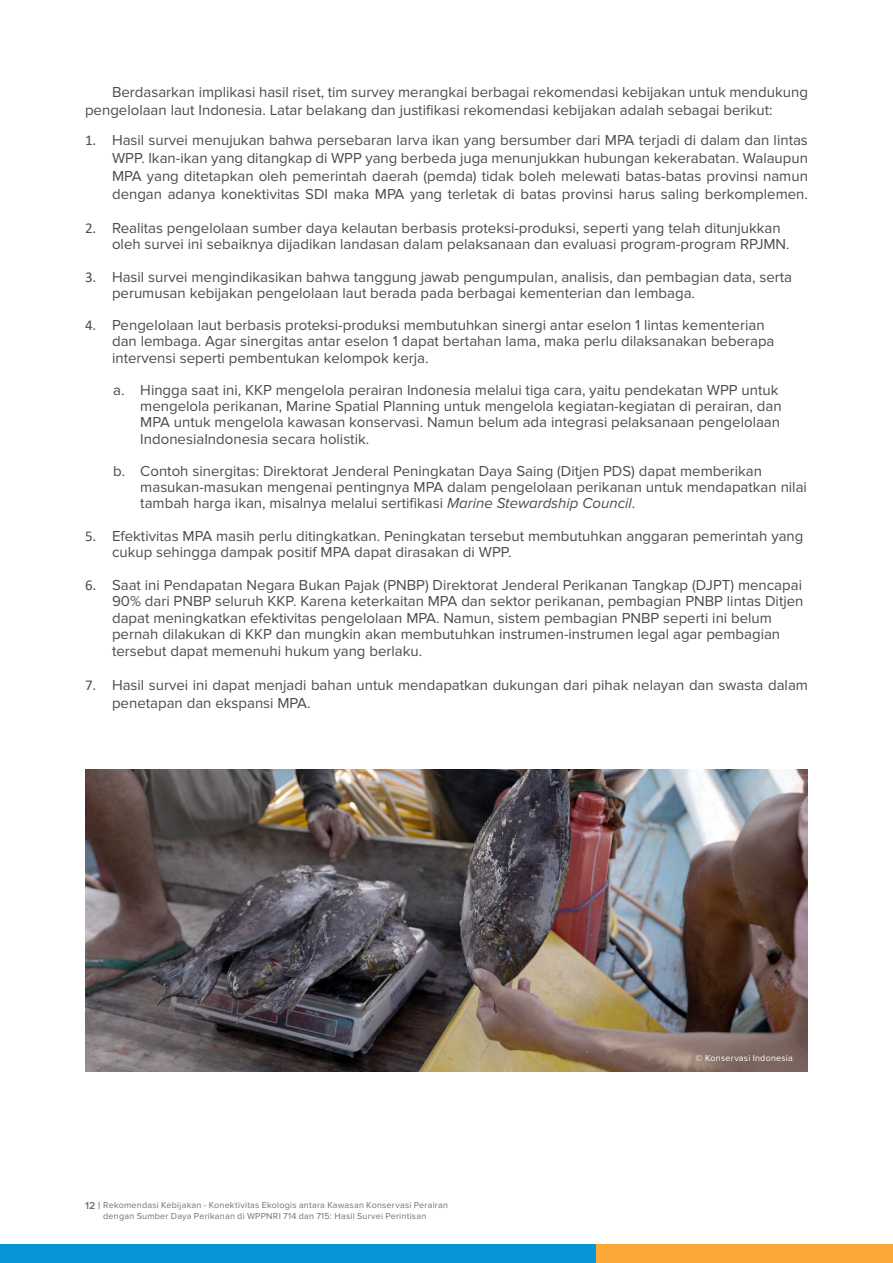
<style>
.page{position:relative;width:893px;height:1263px;background:#fff}
.page>*{position:absolute;margin:0;border:0;box-sizing:border-box;transform-origin:0 0}
.t1{font:15px/16.2px "Proxima Nova";color:#4b4c4d}
.t2{font:9px/10.8px "Proxima Nova";letter-spacing:.025em;color:#6a747b;text-align:center}
.t3{font:9px "Proxima Nova";letter-spacing:.025em;color:#fff}
.s1{font-family:"Calibri"}
.s2{font-style:italic}
.s3{font-weight:600;font-size:10.5px}
.s4{font-weight:600}
</style>
<div class="page">
<div style="left:595px;top:1244px;width:298px;height:19px;background:#faa836"></div>
<div style="left:0;top:1244px;width:595px;height:19px;background:#0696d7"></div>
<img style="left:85px;top:770px;width:723px;height:301px">
<p class="t1" style="left:85px;top:83px;width:724px;line-height:18px;text-indent:27px">Berdasarkan implikasi hasil riset, tim survey merangkai berbagai rekomendasi kebijakan untuk mendukung pengelolaan laut Indonesia. Latar belakang dan justifikasi rekomendasi kebijakan adalah sebagai berikut:</p>
<p class="t1" style="left:112px;top:131px;width:697px;line-height:18px;text-align:justify;text-indent:-27px"><span class="s1">1.</span> Hasil survei menujukan bahwa persebaran larva ikan yang bersumber dari MPA terjadi di dalam dan lintas WPP. Ikan-ikan yang ditangkap di WPP yang berbeda juga menunjukkan hubungan kekerabatan. Walaupun MPA yang ditetapkan oleh pemerintah daerah (pemda) tidak boleh melewati batas-batas provinsi namun dengan adanya konektivitas SDI maka MPA yang terletak di batas provinsi harus saling berkomplemen.</p>
<p class="t1" style="left:112px;top:220px;width:679px;text-indent:-27px"><span class="s1">2.</span> Realitas pengelolaan sumber daya kelautan berbasis proteksi-produksi, seperti yang telah ditunjukkan oleh survei ini sebaiknya dijadikan landasan dalam pelaksanaan dan evaluasi program-program RPJMN.</p>
<p class="t1" style="left:112px;top:269px;width:681px;text-indent:-27px"><span class="s1">3.</span> Hasil survei mengindikasikan bahwa tanggung jawab pengumpulan, analisis, dan pembagian data, serta perumusan kebijakan pengelolaan laut berada pada berbagai kementerian dan lembaga.</p>
<p class="t1" style="left:112px;top:317px;width:664px;text-indent:-27px"><span class="s1">4.</span> Pengelolaan laut berbasis proteksi-produksi membutuhkan sinergi antar eselon 1 lintas kementerian dan lembaga. Agar sinergitas antar eselon 1 dapat bertahan lama, maka perlu dilaksanakan beberapa intervensi seperti pembentukan kelompok kerja.</p>
<p class="t1" style="left:140px;top:382px;width:643px;text-indent:-27px">a. Hingga saat ini, KKP mengelola perairan Indonesia melalui tiga cara, yaitu pendekatan WPP untuk mengelola perikanan, Marine Spatial Planning untuk mengelola kegiatan-kegiatan di perairan, dan MPA untuk mengelola kawasan konservasi. Namun belum ada integrasi pelaksanaan pengelolaan IndonesiaIndonesia secara holistik.</p>
<p class="t1" style="left:140px;top:463px;width:668px;text-indent:-27px">b. Contoh sinergitas: Direktorat Jenderal Peningkatan Daya Saing (Ditjen PDS) dapat memberikan masukan-masukan mengenai pentingnya MPA dalam pengelolaan perikanan untuk mendapatkan nilai tambah harga ikan, misalnya melalui sertifikasi <span class="s2">Marine Stewardship Council</span>.</p>
<p class="t1" style="left:112px;top:528px;width:693px;text-indent:-27px"><span class="s1">5.</span> Efektivitas MPA masih perlu ditingkatkan. Peningkatan tersebut membutuhkan anggaran pemerintah yang cukup sehingga dampak positif MPA dapat dirasakan di WPP.</p>
<p class="t1" style="left:112px;top:577px;width:693px;text-indent:-27px"><span class="s1">6.</span> Saat ini Pendapatan Negara Bukan Pajak (PNBP) Direktorat Jenderal Perikanan Tangkap (DJPT) mencapai 90% dari PNBP seluruh KKP. Karena keterkaitan MPA dan sektor perikanan, pembagian PNBP lintas Ditjen dapat meningkatkan efektivitas pengelolaan MPA. Namun, sistem pembagian PNBP seperti ini belum pernah dilakukan di KKP dan mungkin akan membutuhkan instrumen-instrumen legal agar pembagian tersebut dapat memenuhi hukum yang berlaku.</p>
<p class="t1" style="left:112px;top:676px;width:697px;line-height:18px;text-indent:-27px"><span class="s1">7.</span> Hasil survei ini dapat menjadi bahan untuk mendapatkan dukungan dari pihak nelayan dan swasta dalam penetapan dan ekspansi MPA.</p>
<p class="t2" style="left:85px;top:1199px;width:364px"><span class="s3">12 |</span> Rekomendasi Kebijakan - Konektivitas Ekologis antara Kawasan Konservasi Perairan dengan Sumber Daya Perikanan di WPPNRI 714 dan 715: Hasil Survei Perintisan</p>
<p class="t3" style="left:696px;top:1053px;width:99px"><span class="s4">©</span> Konservasi Indonesia</p>
</div>
